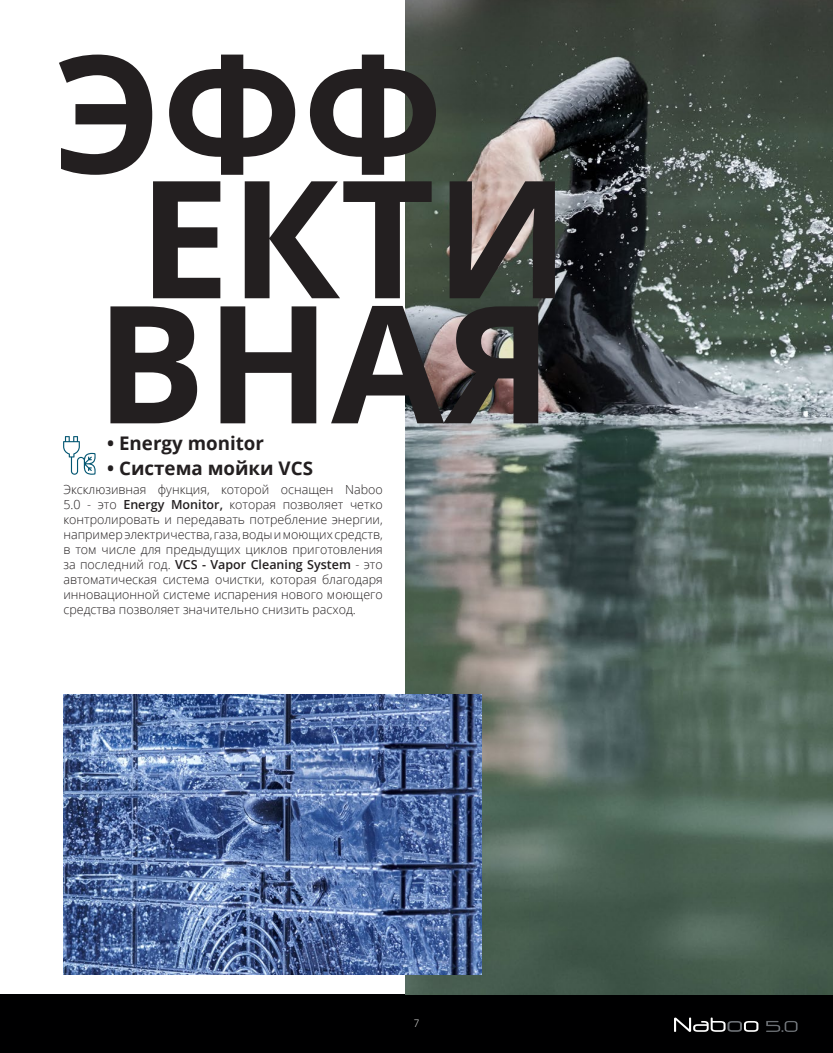
<style>
.page{position:relative;width:833px;height:1053px;background:#fff}
.page>*{position:absolute;margin:0;border:0;box-sizing:border-box;transform-origin:0 0}
.t1{font:700 163.75px "Open Sans";color:#231f20}
.t2{font:700 18.75px "Open Sans";color:#231f20}
.t3{font:300 12.5px/15px "Open Sans";color:#231f20;text-align:justify}
.t4{font:300 10px "Benton Sans";color:#fff}
.s1{font-weight:600}
</style>
<div class="page">
<div style="left:0;top:994px;width:833px;height:58px;background:#000001"></div>
<svg style="left:674px;top:1017px;width:84px;height:14px"></svg>
<svg style="left:766px;top:1021px;width:31px;height:10px"></svg>
<img style="left:406px;top:0;width:427px;height:994px">
<svg style="left:63px;top:436px;width:33px;height:38px"></svg>
<img style="left:63px;top:694px;width:418px;height:280px">
<p class="t1" style="left:53px;top:-2px;width:392px">ЭФФ</p>
<p class="t1" style="left:138px;top:123px;width:433px">ЕКТИ</p>
<p class="t1" style="left:96px;top:248px;width:459px">ВНАЯ</p>
<p class="t2" style="left:107px;top:430px;width:158px">• Energy monitor</p>
<p class="t2" style="left:107px;top:455px;width:207px">• Система мойки VCS</p>
<p class="t3" style="left:63px;top:481px;width:321px">Эксклюзивная функция, которой оснащен Naboo 5.0 - это <span class="s1">Energy Monitor,</span> которая позволяет четко контролировать и передавать потребление энергии, например электричества, газа, воды и моющих средств, в том числе для предыдущих циклов приготовления за последний год. <span class="s1">VCS - Vapor Cleaning System</span> - это автоматическая система очистки, которая благодаря инновационной системе испарения нового моющего средства позволяет значительно снизить расход.</p>
<p class="t4" style="left:414px;top:1017px;width:7px">7</p>
</div>
